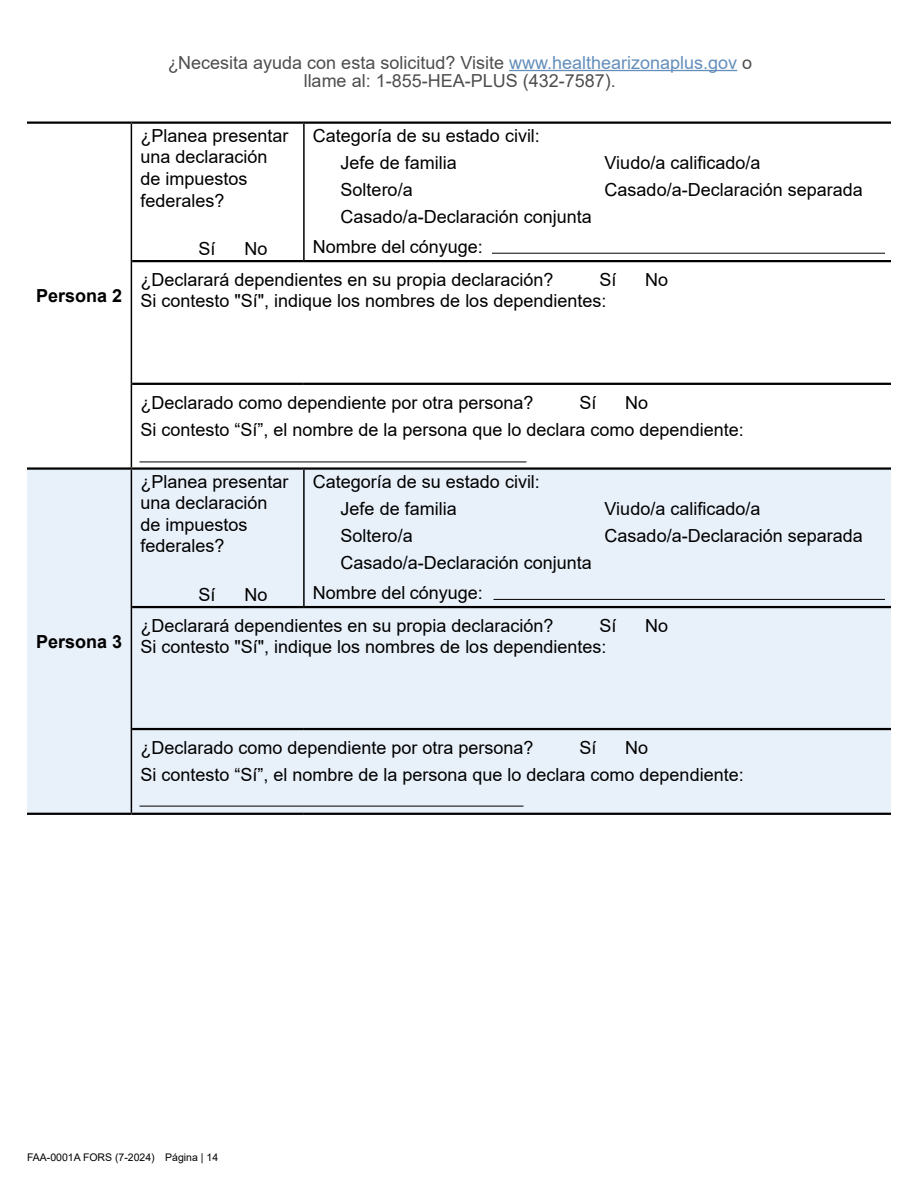
<style>
.page{position:relative;width:918px;height:1188px;background:#fff}
.page>*{position:absolute;margin:0;border:0;box-sizing:border-box;transform-origin:0 0}
.t1{font:18px/21.6px "Arial";color:#000}
.t2{font:700 18px "Arial";color:#000}
.t3{font:10.5px "Arial";color:#000}
.s1{color:#215e9e}
</style>
<div class="page">
<hr style="left:509px;top:70px;width:228px;height:1px;background:#215e9e">
<div style="left:27px;top:470px;width:864px;height:343px;background:#e8f0fa"></div>
<hr style="left:131px;top:124px;width:1px;height:137px;background:#000">
<hr style="left:303px;top:124px;width:2px;height:136px;background:#000">
<hr style="left:131px;top:261px;width:1px;height:123px;background:#000">
<hr style="left:131px;top:384px;width:1px;height:83px;background:#000">
<hr style="left:131px;top:470px;width:1px;height:137px;background:#000">
<hr style="left:303px;top:470px;width:2px;height:136px;background:#000">
<hr style="left:131px;top:607px;width:1px;height:122px;background:#000">
<hr style="left:131px;top:729px;width:1px;height:84px;background:#000">
<hr style="left:27px;top:122px;width:104px;height:2px;background:#000">
<hr style="left:27px;top:467px;width:104px;height:3px;background:#000">
<hr style="left:27px;top:813px;width:104px;height:2px;background:#000">
<hr style="left:131px;top:122px;width:173px;height:2px;background:#000">
<hr style="left:304px;top:122px;width:587px;height:2px;background:#000">
<hr style="left:132px;top:260px;width:172px;height:2px;background:#000">
<hr style="left:304px;top:260px;width:587px;height:2px;background:#000">
<hr style="left:132px;top:383px;width:172px;height:2px;background:#000">
<hr style="left:304px;top:383px;width:587px;height:2px;background:#000">
<hr style="left:131px;top:467px;width:173px;height:3px;background:#000">
<hr style="left:304px;top:467px;width:587px;height:3px;background:#000">
<hr style="left:132px;top:606px;width:172px;height:2px;background:#000">
<hr style="left:304px;top:606px;width:587px;height:2px;background:#000">
<hr style="left:132px;top:728px;width:172px;height:2px;background:#000">
<hr style="left:304px;top:728px;width:587px;height:2px;background:#000">
<hr style="left:131px;top:813px;width:173px;height:2px;background:#000">
<hr style="left:304px;top:813px;width:587px;height:2px;background:#000">
<hr style="left:492px;top:253px;width:393px;height:1px;background:#000">
<hr style="left:140px;top:462px;width:386px;height:1px;background:#000">
<hr style="left:494px;top:599px;width:391px;height:1px;background:#000">
<hr style="left:140px;top:806px;width:384px;height:1px;background:#000">
<p class="t2" style="left:36px;top:283px;width:88px">Persona 2</p>
<p class="t1" style="left:167px;top:53px;width:586px;line-height:18px;text-align:center">¿Necesita ayuda con esta solicitud? Visite <span class="s1">www.healthearizonaplus.gov</span> o llame al: 1-855-HEA-PLUS (432-7587).</p>
<p class="t1" style="left:341px;top:122px;width:201px;line-height:27px;text-indent:-28px">Categoría de su estado civil:<br>Jefe de familia</p>
<p class="t1" style="left:140px;top:124px;width:150px">¿Planea presentar una declaración de impuestos federales?</p>
<p class="t1" style="left:199px;top:238px;width:19px">Sí</p>
<p class="t1" style="left:244px;top:238px;width:25px">No</p>
<p class="t1" style="left:605px;top:151px;width:157px">Viudo/a calificado/a</p>
<p class="t1" style="left:341px;top:178px;width:74px">Soltero/a</p>
<p class="t1" style="left:605px;top:178px;width:260px">Casado/a-Declaración separada</p>
<p class="t1" style="left:313px;top:201px;width:280px;line-height:30px;text-indent:28px">Casado/a-Declaración conjunta<br>Nombre del cónyuge:</p>
<p class="t1" style="left:140px;top:269px;width:415px">¿Declarará dependientes en su propia declaración?</p>
<p class="t1" style="left:599px;top:269px;width:19px">Sí</p>
<p class="t1" style="left:645px;top:269px;width:25px">No</p>
<p class="t1" style="left:140px;top:290px;width:468px">Si contesto "Sí", indique los nombres de los dependientes:</p>
<p class="t2" style="left:36px;top:629px;width:88px">Persona 3</p>
<p class="t1" style="left:140px;top:391px;width:395px">¿Declarado como dependiente por otra persona?</p>
<p class="t1" style="left:579px;top:391px;width:19px">Sí</p>
<p class="t1" style="left:140px;top:389px;width:605px;line-height:27px;text-indent:485px">No<br>Si contesto “Sí”, el nombre de la persona que lo declara como dependiente:</p>
<p class="t1" style="left:341px;top:468px;width:201px;line-height:27px;text-indent:-28px">Categoría de su estado civil:<br>Jefe de familia</p>
<p class="t1" style="left:140px;top:470px;width:150px">¿Planea presentar una declaración de impuestos federales?</p>
<p class="t1" style="left:199px;top:584px;width:19px">Sí</p>
<p class="t1" style="left:244px;top:584px;width:25px">No</p>
<p class="t1" style="left:605px;top:497px;width:157px">Viudo/a calificado/a</p>
<p class="t1" style="left:341px;top:524px;width:74px">Soltero/a</p>
<p class="t1" style="left:605px;top:524px;width:260px">Casado/a-Declaración separada</p>
<p class="t1" style="left:313px;top:547px;width:280px;line-height:30px;text-indent:28px">Casado/a-Declaración conjunta<br>Nombre del cónyuge:</p>
<p class="t1" style="left:140px;top:615px;width:415px">¿Declarará dependientes en su propia declaración?</p>
<p class="t1" style="left:599px;top:615px;width:19px">Sí</p>
<p class="t1" style="left:645px;top:615px;width:25px">No</p>
<p class="t1" style="left:140px;top:636px;width:468px">Si contesto "Sí", indique los nombres de los dependientes:</p>
<p class="t1" style="left:140px;top:737px;width:395px">¿Declarado como dependiente por otra persona?</p>
<p class="t1" style="left:579px;top:737px;width:19px">Sí</p>
<p class="t1" style="left:140px;top:734px;width:605px;line-height:27px;text-indent:485px">No<br>Si contesto “Sí”, el nombre de la persona que lo declara como dependiente:</p>
<p class="t3" style="left:27px;top:1150px;width:193px">FAA-0001A FORS (7-2024) Página | 14</p>
</div>
